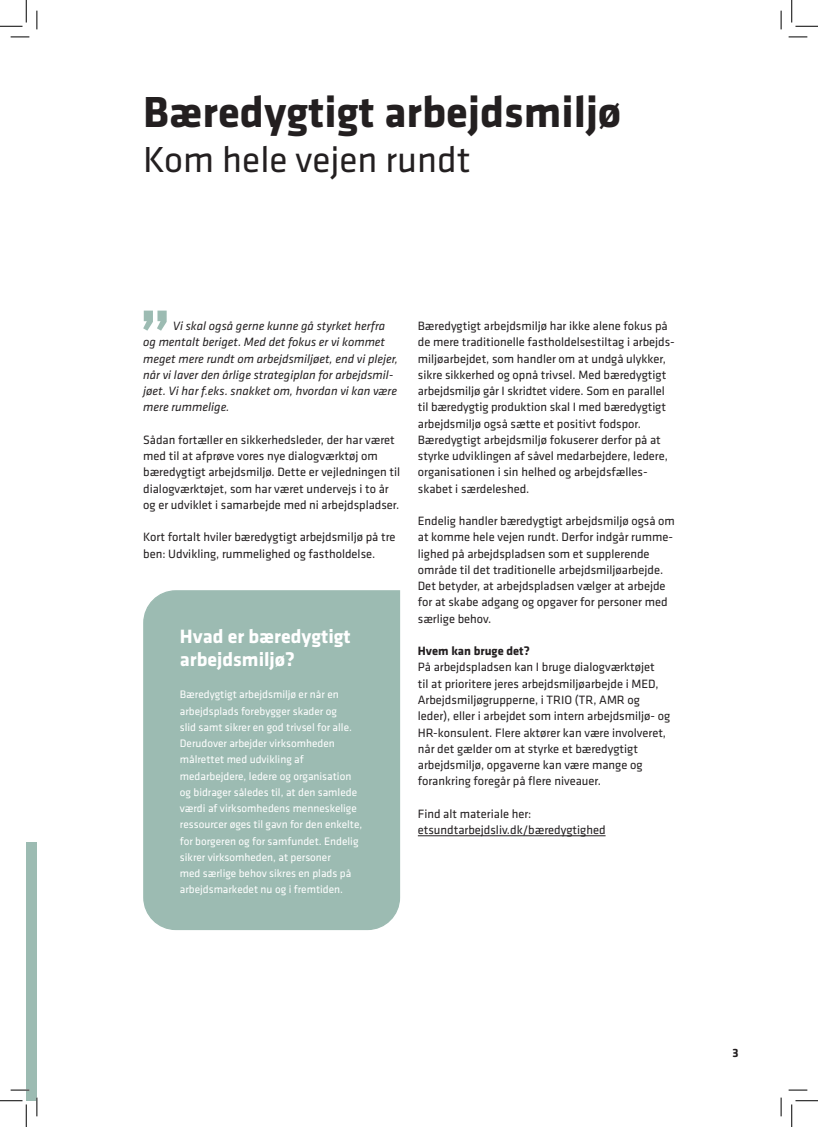
<style>
.page{position:relative;width:818px;height:1127px;background:#fff}
.page>*{position:absolute;margin:0;border:0;box-sizing:border-box;transform-origin:0 0}
.overskrift{font:700 45px "Klavika";color:#231f20}
.t1{font:37.5px "Klavika";color:#231f20}
.Faktaboks_hvid-rubrik{font:700 20px/22.5px "Klavika";color:#fff}
.Brødtekst{font:12.5px/16.2px "Klavika";color:#231f20}
.Brødtekst-2{font:italic 12.5px/16.2px "Klavika";color:#231f20}
.Brødtekst-3{font:700 12.5px "Klavika";color:#231f20}
.Brødtekst-4{font:11.25px/16.2px "Klavika";color:#fff}
</style>
<div class="page">
<div style="left:26px;top:841px;width:11px;height:259px;background:#9cbbb2"></div>
<hr style="left:418px;top:835px;width:187px;height:1px;background:#231f20">
<div style="left:143px;top:590px;width:258px;height:340px;background:#9cbbb2"></div>
<svg style="left:143px;top:310px;width:24px;height:20px"></svg>
<svg style="left:11px;top:36px;width:18px;height:2px"></svg>
<svg style="left:788px;top:36px;width:19px;height:2px"></svg>
<svg style="left:11px;top:1089px;width:18px;height:1px"></svg>
<svg style="left:788px;top:1089px;width:19px;height:1px"></svg>
<svg style="left:36px;top:11px;width:2px;height:18px"></svg>
<svg style="left:36px;top:1097px;width:2px;height:18px"></svg>
<svg style="left:780px;top:11px;width:2px;height:18px"></svg>
<svg style="left:780px;top:1097px;width:2px;height:18px"></svg>
<svg style="left:0;top:0;width:27px;height:27px"></svg>
<svg style="left:0;top:1100px;width:27px;height:26px"></svg>
<svg style="left:791px;top:0;width:27px;height:27px"></svg>
<svg style="left:791px;top:1100px;width:27px;height:26px"></svg>
<p class="overskrift" style="left:143px;top:88px;width:480px">Bæredygtigt arbejdsmiljø</p>
<p class="t1" style="left:143px;top:139px;width:329px">Kom hele vejen rundt</p>
<p class="Brødtekst-2" style="left:143px;top:318px;width:256px;text-indent:30px">Vi skal også gerne kunne gå styrket herfra og mentalt beriget. Med det fokus er vi kommet meget mere rundt om arbejdsmiljøet, end vi plejer, når vi laver den årlige strategiplan for arbejdsmil&shy;jøet. Vi har f.eks. snakket om, hvordan vi kan være mere rummelige.</p>
<p class="Brødtekst" style="left:143px;top:431px;width:258px">Sådan fortæller en sikkerhedsleder, der har været med til at afprøve vores nye dialogværktøj om bæredygtigt arbejdsmiljø. Dette er vejledningen til dialogværktøjet, som har været undervejs i to år og er udviklet i samarbejde med ni arbejdspladser.</p>
<p class="Brødtekst" style="left:143px;top:529px;width:254px">Kort fortalt hviler bæredygtigt arbejdsmiljø på tre ben: Udvikling, rummelighed og fastholdelse.</p>
<p class="Faktaboks_hvid-rubrik" style="left:180px;top:625px;width:172px">Hvad er bæredygtigt arbejdsmiljø?</p>
<p class="Brødtekst-4" style="left:180px;top:686px;width:184px">Bæredygtigt arbejdsmiljø er når en arbejdsplads forebygger skader og<br>slid samt sikrer en god trivsel for alle.<br>Derudover arbejder virksomheden målrettet med udvikling af medarbejdere, ledere og organisation og bidrager således til, at den samlede værdi af virksomhedens menneskelige ressourcer øges til gavn for den enkelte, for borgeren og for samfundet. Endelig sikrer virksomheden, at personer<br>med særlige behov sikres en plads på arbejdsmarkedet nu og i fremtiden.</p>
<p class="Brødtekst" style="left:418px;top:318px;width:258px">Bæredygtigt arbejdsmiljø har ikke alene fokus på de mere traditionelle fastholdelsestiltag i arbejds&shy;miljøarbejdet, som handler om at undgå ulykker, sikre sikkerhed og opnå trivsel. Med bæredygtigt arbejdsmiljø går I skridtet videre. Som en parallel til bæredygtig produktion skal I med bæredygtigt arbejdsmiljø også sætte et positivt fodspor.<br>Bæredygtigt arbejdsmiljø fokuserer derfor på at styrke udviklingen af såvel medarbejdere, ledere, organisationen i sin helhed og arbejdsfælles-</p>
<p class="Brødtekst" style="left:418px;top:480px;width:113px">skabet i særdeleshed.</p>
<p class="Brødtekst" style="left:418px;top:513px;width:258px">Endelig handler bæredygtigt arbejdsmiljø også om at komme hele vejen rundt. Derfor indgår rumme&shy;lighed på arbejdspladsen som et supplerende område til det traditionelle arbejdsmiljøarbejde.<br>Det betyder, at arbejdspladsen vælger at arbejde for at skabe adgang og opgaver for personer med særlige behov.</p>
<p class="Brødtekst-3" style="left:418px;top:644px;width:113px">Hvem kan bruge det?</p>
<p class="Brødtekst" style="left:418px;top:659px;width:254px">På arbejdspladsen kan I bruge dialogværktøjet<br>til at prioritere jeres arbejdsmiljøarbejde i MED, Arbejdsmiljøgrupperne, i TRIO (TR, AMR og leder), eller i arbejdet som intern arbejdsmiljø- og HR-konsulent. Flere aktører kan være involveret,</p>
<p class="Brødtekst" style="left:418px;top:740px;width:226px">når det gælder om at styrke et bæredygtigt arbejdsmiljø, opgaverne kan være mange og forankring foregår på flere niveauer.</p>
<p class="Brødtekst" style="left:418px;top:805px;width:115px">Find alt materiale her:</p>
<p class="Brødtekst" style="left:418px;top:821px;width:189px">etsundtarbejdsliv.dk/bæredygtighed</p>
<p class="Brødtekst-3" style="left:732px;top:1045px;width:8px">3</p>
</div>
